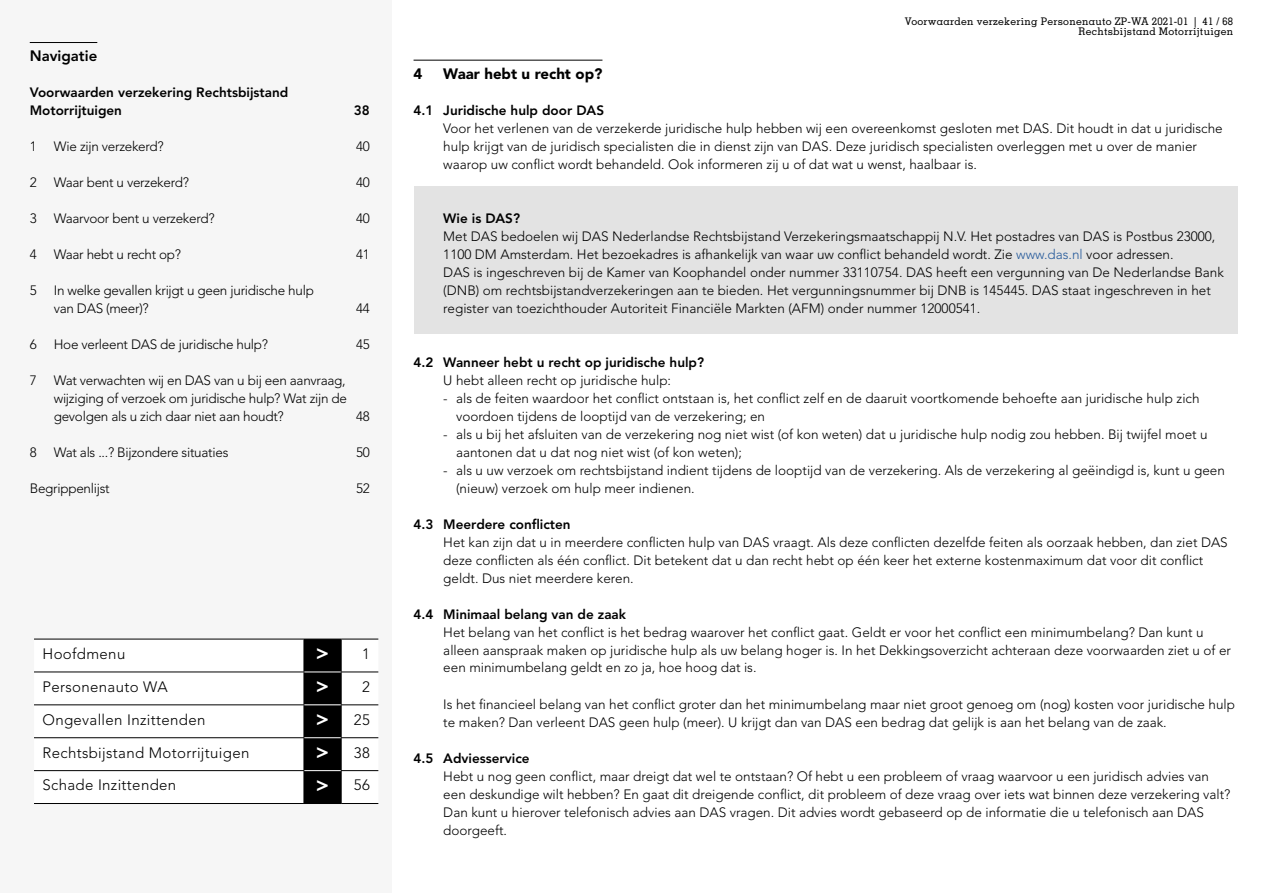
<style>
.page{position:relative;width:1263px;height:893px;background:#fff}
.page>*{position:absolute;margin:0;border:0;box-sizing:border-box;transform-origin:0 0}
.t1{font:800 21px "Avenir LT Std";color:#fff}
.t2{font:300 15px "Avenir LT Std";letter-spacing:.025em;color:#000}
.t3{font:900 15px "Avenir LT Std";color:#000}
.t4{font:800 15px "Avenir LT Std";color:#000}
.t5{font:300 13.5px/18px "Avenir LT Std";color:#000}
.t6{font:300 13.5px/18px "Avenir LT Std";letter-spacing:-.02em;color:#000}
.t7{font:800 13.5px/18px "Avenir LT Std";color:#000}
.t8{font:500 10.5px/10.5px "Memphis LT Std";letter-spacing:.025em;color:#000;text-align:right}
.s1{font-weight:300;font-size:15px;color:#000}
.s2{font-weight:800;font-size:21px;color:#fff}
.s3{color:#275b9b}
</style>
<div class="page">
<div style="left:0;top:0;width:391px;height:893px;background:#f6f6f6"></div>
<hr style="left:30px;top:42px;width:67px;height:1px;background:#000">
<div style="left:34px;top:640px;width:344px;height:163px;background:#fff"></div>
<div style="left:305px;top:640px;width:36px;height:163px;background:#000"></div>
<hr style="left:34px;top:639px;width:270px;height:1px;background:#000">
<hr style="left:304px;top:639px;width:37px;height:1px;background:#000">
<hr style="left:304px;top:639px;width:1px;height:33px;background:#000">
<hr style="left:341px;top:639px;width:37px;height:1px;background:#000">
<hr style="left:341px;top:639px;width:1px;height:33px;background:#000">
<hr style="left:34px;top:672px;width:270px;height:1px;background:#000">
<hr style="left:304px;top:672px;width:1px;height:32px;background:#000">
<hr style="left:341px;top:672px;width:37px;height:1px;background:#000">
<hr style="left:341px;top:672px;width:1px;height:32px;background:#000">
<hr style="left:34px;top:704px;width:270px;height:1px;background:#000">
<hr style="left:304px;top:705px;width:1px;height:32px;background:#000">
<hr style="left:341px;top:704px;width:37px;height:1px;background:#000">
<hr style="left:341px;top:705px;width:1px;height:32px;background:#000">
<hr style="left:34px;top:737px;width:270px;height:1px;background:#000">
<hr style="left:304px;top:738px;width:1px;height:32px;background:#000">
<hr style="left:341px;top:737px;width:37px;height:1px;background:#000">
<hr style="left:341px;top:738px;width:1px;height:32px;background:#000">
<hr style="left:34px;top:770px;width:270px;height:1px;background:#000">
<hr style="left:304px;top:771px;width:1px;height:32px;background:#000">
<hr style="left:341px;top:770px;width:37px;height:1px;background:#000">
<hr style="left:341px;top:771px;width:1px;height:32px;background:#000">
<hr style="left:34px;top:803px;width:270px;height:1px;background:#000">
<hr style="left:304px;top:803px;width:37px;height:1px;background:#000">
<hr style="left:341px;top:803px;width:37px;height:1px;background:#000">
<hr style="left:304px;top:704px;width:37px;height:1px;background:#fff">
<hr style="left:304px;top:737px;width:37px;height:1px;background:#fff">
<hr style="left:304px;top:770px;width:37px;height:1px;background:#fff">
<hr style="left:304px;top:672px;width:37px;height:1px;background:#fff">
<hr style="left:414px;top:60px;width:188px;height:1px;background:#000">
<div style="left:414px;top:187px;width:823px;height:21px;background:#e3e3e3"></div>
<div style="left:414px;top:205px;width:823px;height:21px;background:#e3e3e3"></div>
<div style="left:414px;top:223px;width:823px;height:39px;background:#e3e3e3"></div>
<div style="left:414px;top:259px;width:823px;height:57px;background:#e3e3e3"></div>
<div style="left:414px;top:313px;width:823px;height:21px;background:#e3e3e3"></div>
<p class="t4" style="left:30px;top:46px;width:69px">Navigatie</p>
<p class="t7" style="left:30px;top:83px;width:260px">Voorwaarden verzekering Rechtsbijstand<br>Motorrijtuigen</p>
<p class="t7" style="left:354px;top:101px;width:17px">38</p>
<p class="t5" style="left:30px;top:137px;width:9px">1</p>
<p class="t6" style="left:54px;top:137px;width:111px">Wie zijn verzekerd?</p>
<p class="t5" style="left:356px;top:137px;width:15px">40</p>
<p class="t5" style="left:30px;top:173px;width:9px">2</p>
<p class="t6" style="left:54px;top:173px;width:137px">Waar bent u verzekerd?</p>
<p class="t5" style="left:356px;top:173px;width:15px">40</p>
<p class="t5" style="left:30px;top:209px;width:9px">3</p>
<p class="t6" style="left:54px;top:209px;width:162px">Waarvoor bent u verzekerd?</p>
<p class="t5" style="left:356px;top:209px;width:15px">40</p>
<p class="t5" style="left:30px;top:245px;width:9px">4</p>
<p class="t6" style="left:54px;top:245px;width:129px">Waar hebt u recht op?</p>
<p class="t5" style="left:356px;top:245px;width:15px">41</p>
<p class="t5" style="left:30px;top:281px;width:9px">5</p>
<p class="t6" style="left:54px;top:281px;width:262px">In welke gevallen krijgt u geen juridische hulp van DAS (meer)?</p>
<p class="t5" style="left:356px;top:299px;width:15px">44</p>
<p class="t5" style="left:30px;top:335px;width:9px">6</p>
<p class="t6" style="left:54px;top:335px;width:216px">Hoe verleent DAS de juridische hulp?</p>
<p class="t5" style="left:356px;top:335px;width:15px">45</p>
<p class="t5" style="left:30px;top:371px;width:9px">7</p>
<p class="t5" style="left:54px;top:371px;width:295px;text-align:justify">Wat verwachten wij en DAS van u bij een aanvraag, wijziging of verzoek om juridische hulp? Wat zijn de gevolgen als u zich daar niet aan houdt?</p>
<p class="t5" style="left:356px;top:407px;width:15px">48</p>
<p class="t5" style="left:30px;top:443px;width:9px">8</p>
<p class="t6" style="left:54px;top:443px;width:176px">Wat als ...? Bijzondere situaties</p>
<p class="t5" style="left:356px;top:443px;width:15px">50</p>
<p class="t6" style="left:30px;top:479px;width:81px">Begrippenlijst</p>
<p class="t5" style="left:356px;top:479px;width:15px">52</p>
<p class="t2" style="left:43px;top:645px;width:84px">Hoofdmenu</p>
<h1 class="t1" style="left:316px;top:641px;width:56px">&gt; <span class="s1">1</span></h1>
<p class="t2" style="left:43px;top:678px;width:127px">Personenauto WA</p>
<h1 class="t1" style="left:316px;top:674px;width:56px">&gt; <span class="s1">2</span></h1>
<p class="t2" style="left:43px;top:711px;width:164px">Ongevallen Inzittenden</p>
<p class="t2" style="left:316px;top:711px;width:56px"><span class="s2">&gt;</span> 25</p>
<p class="t2" style="left:43px;top:744px;width:208px">Rechtsbijstand Motorrijtuigen</p>
<p class="t2" style="left:316px;top:744px;width:56px"><span class="s2">&gt;</span> 38</p>
<p class="t2" style="left:43px;top:776px;width:135px">Schade Inzittenden</p>
<p class="t2" style="left:316px;top:776px;width:56px"><span class="s2">&gt;</span> 56</p>
<p class="t8" style="left:905px;top:16px;width:330px">Voorwaarden verzekering Personenauto ZP-WA 2021-01 | 41 / 68<br>Rechtsbijstand Motorrijtuigen</p>
<p class="t3" style="left:414px;top:64px;width:10px">4</p>
<p class="t3" style="left:443px;top:64px;width:161px">Waar hebt u recht op?</p>
<p class="t7" style="left:414px;top:101px;width:192px">4.1 Juridische hulp door DAS</p>
<p class="t5" style="left:443px;top:119px;width:781px">Voor het verlenen van de verzekerde juridische hulp hebben wij een overeenkomst gesloten met DAS. Dit houdt in dat u juridische hulp krijgt van de juridisch specialisten die in dienst zijn van DAS. Deze juridisch specialisten overleggen met u over de manier waarop uw conflict wordt behandeld. Ook informeren zij u of dat wat u wenst, haalbaar is.</p>
<p class="t7" style="left:443px;top:209px;width:78px">Wie is DAS?</p>
<p class="t5" style="left:443px;top:227px;width:782px">Met DAS bedoelen wij DAS Nederlandse Rechtsbijstand Verzekeringsmaatschappij N.V. Het postadres van DAS is Postbus 23000, 1100 DM Amsterdam. Het bezoekadres is afhankelijk van waar uw conflict behandeld wordt. Zie <span class="s3">www.das.nl</span> voor adressen.<br>DAS is ingeschreven bij de Kamer van Koophandel onder nummer 33110754. DAS heeft een vergunning van De Nederlandse Bank (DNB) om rechtsbijstandverzekeringen aan te bieden. Het vergunningsnummer bij DNB is 145445. DAS staat ingeschreven in het register van toezichthouder Autoriteit Financiële Markten (AFM) onder nummer 12000541.</p>
<p class="t7" style="left:414px;top:353px;width:292px">4.2 Wanneer hebt u recht op juridische hulp?</p>
<p class="t5" style="left:443px;top:371px;width:229px">U hebt alleen recht op juridische hulp:</p>
<p class="t5" style="left:456px;top:389px;width:745px;text-indent:-13px">- als de feiten waardoor het conflict ontstaan is, het conflict zelf en de daaruit voortkomende behoefte aan juridische hulp zich voordoen tijdens de looptijd van de verzekering; en</p>
<p class="t5" style="left:456px;top:425px;width:753px;text-indent:-13px">- als u bij het afsluiten van de verzekering nog niet wist (of kon weten) dat u juridische hulp nodig zou hebben. Bij twijfel moet u aantonen dat u dat nog niet wist (of kon weten);</p>
<p class="t5" style="left:456px;top:461px;width:770px;text-indent:-13px">- als u uw verzoek om rechtsbijstand indient tijdens de looptijd van de verzekering. Als de verzekering al geëindigd is, kunt u geen (nieuw) verzoek om hulp meer indienen.</p>
<p class="t7" style="left:414px;top:515px;width:159px">4.3 Meerdere conflicten</p>
<p class="t5" style="left:443px;top:533px;width:786px">Het kan zijn dat u in meerdere conflicten hulp van DAS vraagt. Als deze conflicten dezelfde feiten als oorzaak hebben, dan ziet DAS deze conflicten als één conflict. Dit betekent dat u dan recht hebt op één keer het externe kostenmaximum dat voor dit conflict geldt. Dus niet meerdere keren.</p>
<p class="t7" style="left:414px;top:605px;width:214px">4.4 Minimaal belang van de zaak</p>
<p class="t5" style="left:443px;top:623px;width:789px">Het belang van het conflict is het bedrag waarover het conflict gaat. Geldt er voor het conflict een minimumbelang? Dan kunt u alleen aanspraak maken op juridische hulp als uw belang hoger is. In het Dekkingsoverzicht achteraan deze voorwaarden ziet u of er een minimumbelang geldt en zo ja, hoe hoog dat is.</p>
<p class="t5" style="left:443px;top:695px;width:793px">Is het financieel belang van het conflict groter dan het minimumbelang maar niet groot genoeg om (nog) kosten voor juridische hulp te maken? Dan verleent DAS geen hulp (meer). U krijgt dan van DAS een bedrag dat gelijk is aan het belang van de zaak.</p>
<p class="t7" style="left:414px;top:749px;width:118px">4.5 Adviesservice</p>
<p class="t5" style="left:443px;top:767px;width:789px">Hebt u nog geen conflict, maar dreigt dat wel te ontstaan? Of hebt u een probleem of vraag waarvoor u een juridisch advies van een deskundige wilt hebben? En gaat dit dreigende conflict, dit probleem of deze vraag over iets wat binnen deze verzekering valt?<br>Dan kunt u hierover telefonisch advies aan DAS vragen. Dit advies wordt gebaseerd op de informatie die u telefonisch aan DAS doorgeeft.</p>
</div>
